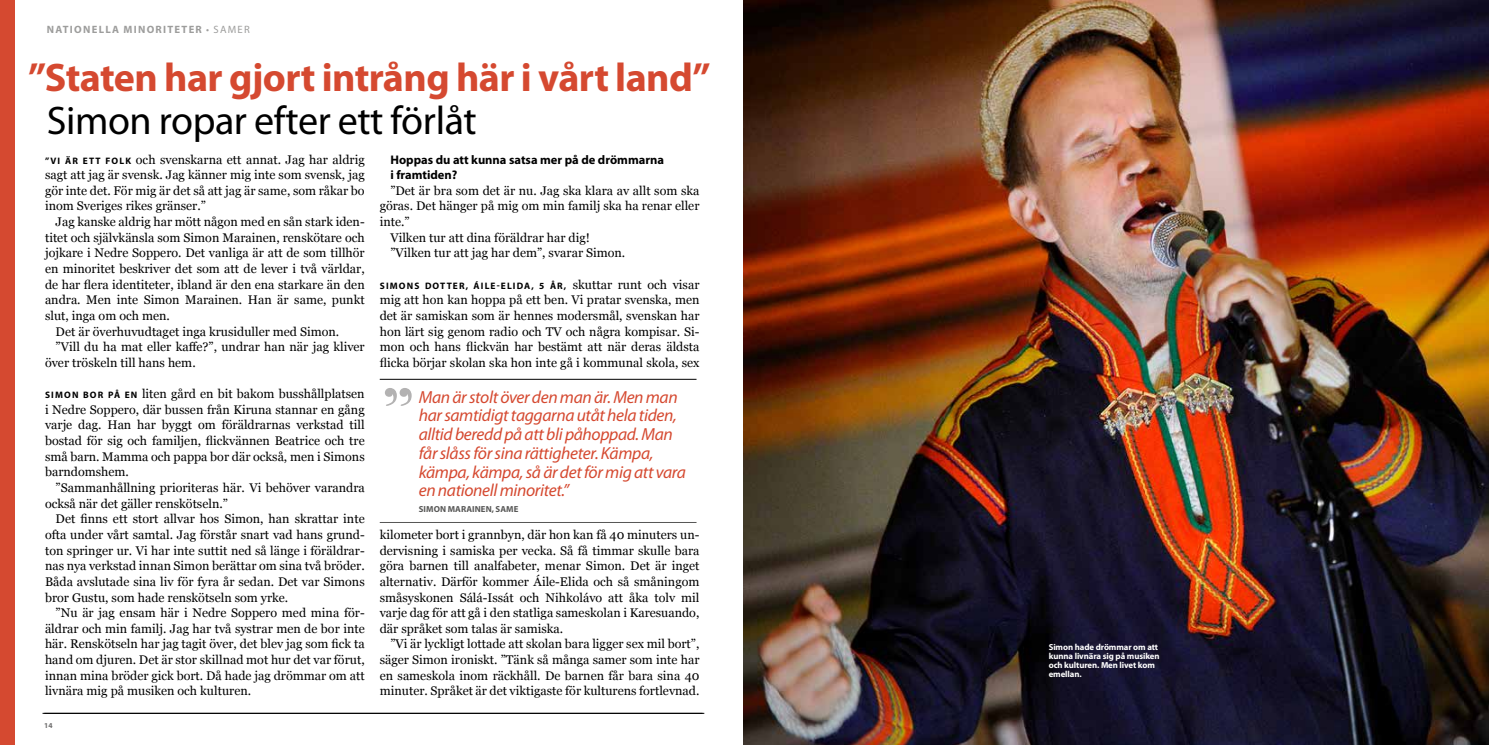
<style>
.page{position:relative;width:1489px;height:745px;background:#fff}
.page>*{position:absolute;margin:0;border:0;box-sizing:border-box;transform-origin:0 0}
.t1{font:700 40px "Myriad Pro";letter-spacing:-.015em;color:#d54930}
.t2{font:40px "Myriad Pro";letter-spacing:-.01em;color:#000}
.t3{font:italic 17.5px/18.8px "Myriad Pro";letter-spacing:-.02em;color:#d54930}
.t4{font:12.5px/15.6px "Georgia";color:#000;text-align:justify}
.t5{font:700 12.5px/15.6px "Myriad Pro";color:#000}
.t6{font:700 10.62px "Myriad Pro";letter-spacing:.12em;color:#9d9d9c}
.t7{font:700 9.38px "Myriad Pro";letter-spacing:.12em;color:#000}
.t8{font:700 8.75px/8.8px "Myriad Pro";letter-spacing:-.01em;color:#fff}
.t9{font:700 8.75px "Myriad Pro";letter-spacing:.01em;color:#575756}
.t10{font:700 7.5px "Myriad Pro";color:#706f6f}
.s1{font-weight:400}
.s2{font-family:"Myriad Pro";font-weight:700;font-size:9.38px}
.s3{font-family:"Georgia";font-weight:400;font-size:12.5px}
</style>
<div class="page">
<hr style="left:44px;top:712px;width:660px;height:1px;background:#000">
<div style="left:0;top:0;width:14px;height:744px;background:#d54930"></div>
<hr style="left:43px;top:712px;width:659px;height:1px;background:#000">
<img style="left:743px;top:0;width:745px;height:744px">
<hr style="left:380px;top:379px;width:316px;height:1px;background:#000">
<hr style="left:380px;top:522px;width:316px;height:1px;background:#575756">
<svg style="left:385px;top:388px;width:26px;height:17px"></svg>
<p class="t6" style="left:47px;top:23px;width:204px">NATIONELLA MINORITETER <span class="s1">• SAMER</span></p>
<h1 class="t1" style="left:28px;top:55px;width:684px">”Staten har gjort intrång här i vårt land”</h1>
<h1 class="t2" style="left:47px;top:98px;width:431px">Simon ropar efter ett förlåt</h1>
<p class="t4" style="left:45px;top:151px;width:321px"><span class="s2">”VI ÄR ETT FOLK</span> och svenskarna ett annat. Jag har aldrig sagt att jag är svensk. Jag känner mig inte som svensk, jag gör inte det. För mig är det så att jag är same, som råkar bo inom Sveriges rikes gränser.”</p>
<p class="t4" style="left:56px;top:214px;width:310px">Jag kanske aldrig har mött någon med en sån stark iden-</p>
<p class="t4" style="left:45px;top:230px;width:321px">titet och självkänsla som Simon Marainen, renskötare och</p>
<p class="t4" style="left:45px;top:245px;width:321px">jojkare i Nedre Soppero. Det vanliga är att de som tillhör</p>
<p class="t4" style="left:45px;top:261px;width:321px">en minoritet beskriver det som att de lever i två världar,</p>
<p class="t4" style="left:45px;top:276px;width:321px">de har flera identiteter, ibland är den ena starkare än den</p>
<p class="t4" style="left:45px;top:292px;width:321px">andra. Men inte Simon Marainen. Han är same, punkt</p>
<p class="t4" style="left:45px;top:308px;width:126px">slut, inga om och men.</p>
<p class="t4" style="left:56px;top:323px;width:285px">Det är överhuvudtaget inga krusiduller med Simon.</p>
<p class="t4" style="left:56px;top:339px;width:310px">”Vill du ha mat eller kaffe?”, undrar han när jag kliver</p>
<p class="t4" style="left:45px;top:355px;width:152px">över tröskeln till hans hem.</p>
<p class="t4" style="left:45px;top:386px;width:321px"><span class="s2">SIMON BOR PÅ EN</span> liten gård en bit bakom busshållplatsen i Nedre Soppero, där bussen från Kiruna stannar en gång varje dag. Han har byggt om föräldrarnas verkstad till bostad för sig och familjen, flickvännen Beatrice och tre små barn. Mamma och pappa bor där också, men i Simons barndomshem.</p>
<p class="t4" style="left:45px;top:480px;width:321px;text-indent:11px">”Sammanhållning prioriteras här. Vi behöver varandra också när det gäller renskötseln.”</p>
<p class="t4" style="left:45px;top:511px;width:321px;text-indent:11px">Det finns ett stort allvar hos Simon, han skrattar inte ofta under vårt samtal. Jag förstår snart vad hans grund&shy;ton springer ur. Vi har inte suttit ned så länge i föräldrar&shy;nas nya verkstad innan Simon berättar om sina två bröder.<br>Båda avslutade sina liv för fyra år sedan. Det var Simons bror Gustu, som hade renskötseln som yrke.</p>
<p class="t4" style="left:45px;top:605px;width:321px;text-indent:11px">”Nu är jag ensam här i Nedre Soppero med mina för&shy;äldrar och min familj. Jag har två systrar men de bor inte här. Renskötseln har jag tagit över, det blev jag som fick ta hand om djuren. Det är stor skillnad mot hur det var förut, innan mina bröder gick bort. Då hade jag drömmar om att livnära mig på musiken och kulturen.</p>
<p class="t10" style="left:44px;top:721px;width:10px">14</p>
<p class="t5" style="left:390px;top:151px;width:275px">Hoppas du att kunna satsa mer på de drömmarna i framtiden?</p>
<p class="t4" style="left:390px;top:183px;width:310px">”Det är bra som det är nu. Jag ska klara av allt som ska</p>
<p class="t4" style="left:380px;top:198px;width:321px">göras. Det hänger på mig om min familj ska ha renar eller</p>
<p class="t4" style="left:380px;top:214px;width:31px">inte.”</p>
<p class="t4" style="left:390px;top:230px;width:201px">Vilken tur att dina föräldrar har dig!</p>
<p class="t4" style="left:390px;top:245px;width:236px">”Vilken tur att jag har dem”, svarar Simon.</p>
<p class="t7" style="left:380px;top:280px;width:321px">SIMONS DOTTER, ÁILE-ELIDA, 5 ÅR, <span class="s3">skuttar runt och visar</span></p>
<p class="t4" style="left:380px;top:292px;width:321px">mig att hon kan hoppa på ett ben. Vi pratar svenska, men det är samiskan som är hennes modersmål, svenskan har hon lärt sig genom radio och TV och några kompisar. Si&shy;mon och hans flickvän har bestämt att när deras äldsta flicka börjar skolan ska hon inte gå i kommunal skola, sex</p>
<h2 class="t3" style="left:419px;top:387px;width:269px">Man är stolt över den man är. Men man har samtidigt taggarna utåt hela tiden, alltid beredd på att bli påhoppad. Man får slåss för sina rättigheter. Kämpa, kämpa, kämpa, så är det för mig att vara en nationell minoritet.”</h2>
<p class="t9" style="left:419px;top:503px;width:101px">SIMON MARAINEN, SAME</p>
<p class="t4" style="left:380px;top:526px;width:321px">kilometer bort i grannbyn, där hon kan få 40 minuters un&shy;dervisning i samiska per vecka. Så få timmar skulle bara göra barnen till analfabeter, menar Simon. Det är inget alternativ. Därför kommer Áile-Elida och så småningom småsyskonen Sálá-Issát och Nihkolávo att åka tolv mil varje dag för att gå i den statliga sameskolan i Karesuando, där språket som talas är samiska.</p>
<p class="t4" style="left:380px;top:636px;width:321px;text-indent:11px">”Vi är lyckligt lottade att skolan bara ligger sex mil bort”, säger Simon ironiskt. ”Tänk så många samer som inte har en sameskola inom räckhåll. De barnen får bara sina 40 minuter. Språket är det viktigaste för kulturens fortlevnad.</p>
<p class="t8" style="left:1048px;top:642px;width:112px">Simon hade drömmar om att kunna livnära sig på musiken och kulturen. Men livet kom emellan.</p>
</div>
